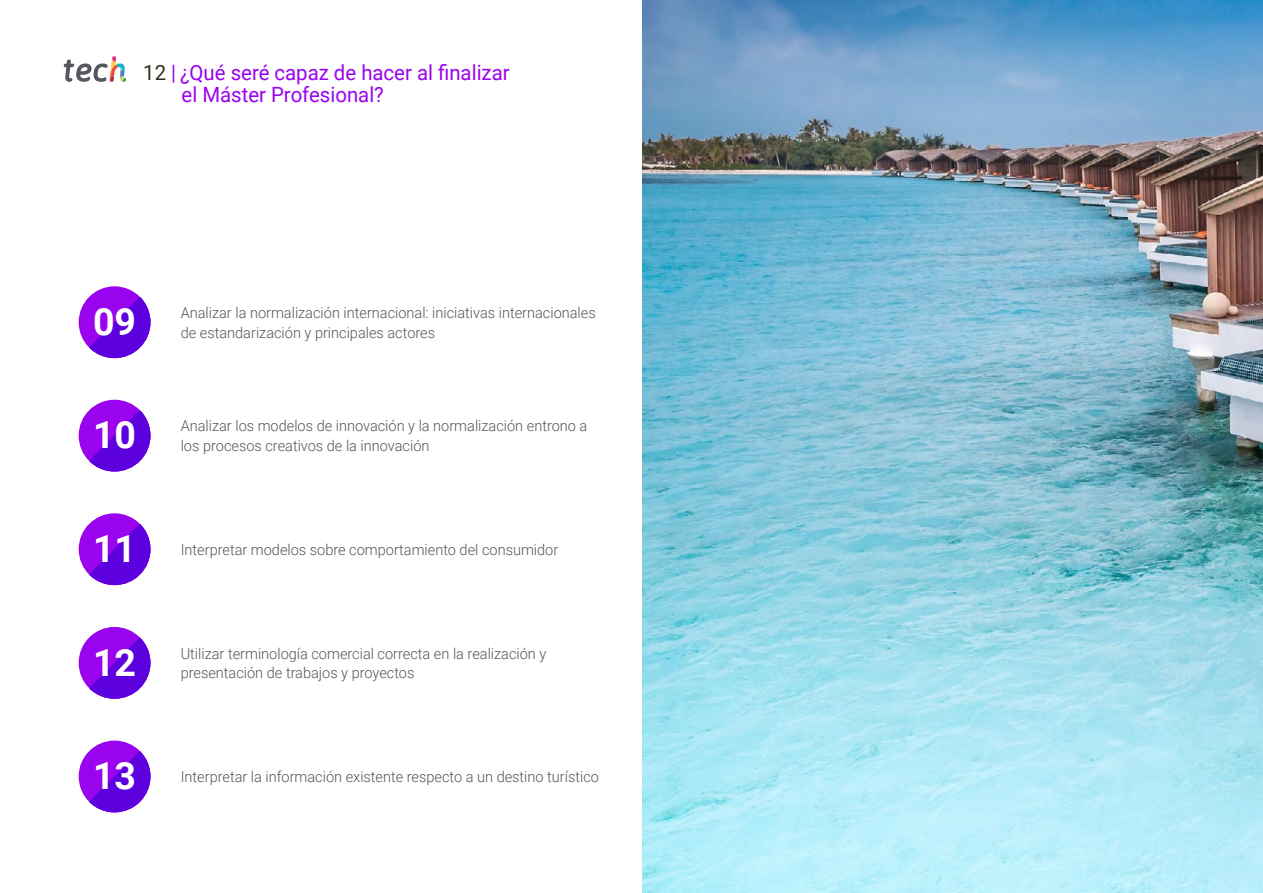
<style>
.page{position:relative;width:1263px;height:893px;background:#fff}
.page>*{position:absolute;margin:0;border:0;box-sizing:border-box;transform-origin:0 0}
.t1{font:700 37.5px "Roboto";color:#fff}
.t2{font:21px/22.5px "Roboto";color:#9a03ee}
.t3{font:300 15px/19.5px "Roboto";color:#52555b}
.s1{color:#312e20}
</style>
<div class="page">
<svg style="left:64px;top:56px;width:62px;height:26px"></svg>
<div style="left:79px;top:513px;width:71px;height:72px;background:#9a03ee;border-radius:50%"></div>
<svg style="left:89px;top:524px;width:61px;height:61px"></svg>
<div style="left:79px;top:741px;width:71px;height:71px;background:#9a03ee;border-radius:50%"></div>
<svg style="left:89px;top:751px;width:61px;height:61px"></svg>
<div style="left:79px;top:627px;width:71px;height:72px;background:#9a03ee;border-radius:50%"></div>
<svg style="left:89px;top:637px;width:61px;height:62px"></svg>
<div style="left:79px;top:400px;width:71px;height:71px;background:#9a03ee;border-radius:50%"></div>
<svg style="left:89px;top:410px;width:61px;height:61px"></svg>
<div style="left:79px;top:286px;width:71px;height:72px;background:#9a03ee;border-radius:50%"></div>
<svg style="left:89px;top:297px;width:61px;height:61px"></svg>
<img style="left:642px;top:0;width:621px;height:893px">
<h2 class="t2" style="left:182px;top:60px;width:330px;text-indent:-38px"><span class="s1">12</span> | ¿Qué seré capaz de hacer al finalizar el Máster Profesional?</h2>
<h1 class="t1" style="left:93px;top:295px;width:45px">09</h1>
<h1 class="t1" style="left:93px;top:409px;width:45px">10</h1>
<p class="t3" style="left:181px;top:302px;width:416px">Analizar la normalización internacional: iniciativas internacionales</p>
<p class="t3" style="left:181px;top:322px;width:256px">de estandarización y principales actores</p>
<p class="t3" style="left:181px;top:416px;width:408px">Analizar los modelos de innovación y la normalización entrono a</p>
<p class="t3" style="left:181px;top:435px;width:250px">los procesos creativos de la innovación</p>
<h1 class="t1" style="left:93px;top:522px;width:45px">11</h1>
<p class="t3" style="left:181px;top:539px;width:379px">Interpretar modelos sobre comportamiento del consumidor</p>
<h1 class="t1" style="left:93px;top:636px;width:45px">12</h1>
<p class="t3" style="left:181px;top:643px;width:367px">Utilizar terminología comercial correcta en la realización y presentación de trabajos y proyectos</p>
<h1 class="t1" style="left:93px;top:750px;width:45px">13</h1>
<p class="t3" style="left:181px;top:766px;width:420px">Interpretar la información existente respecto a un destino turístico</p>
</div>
